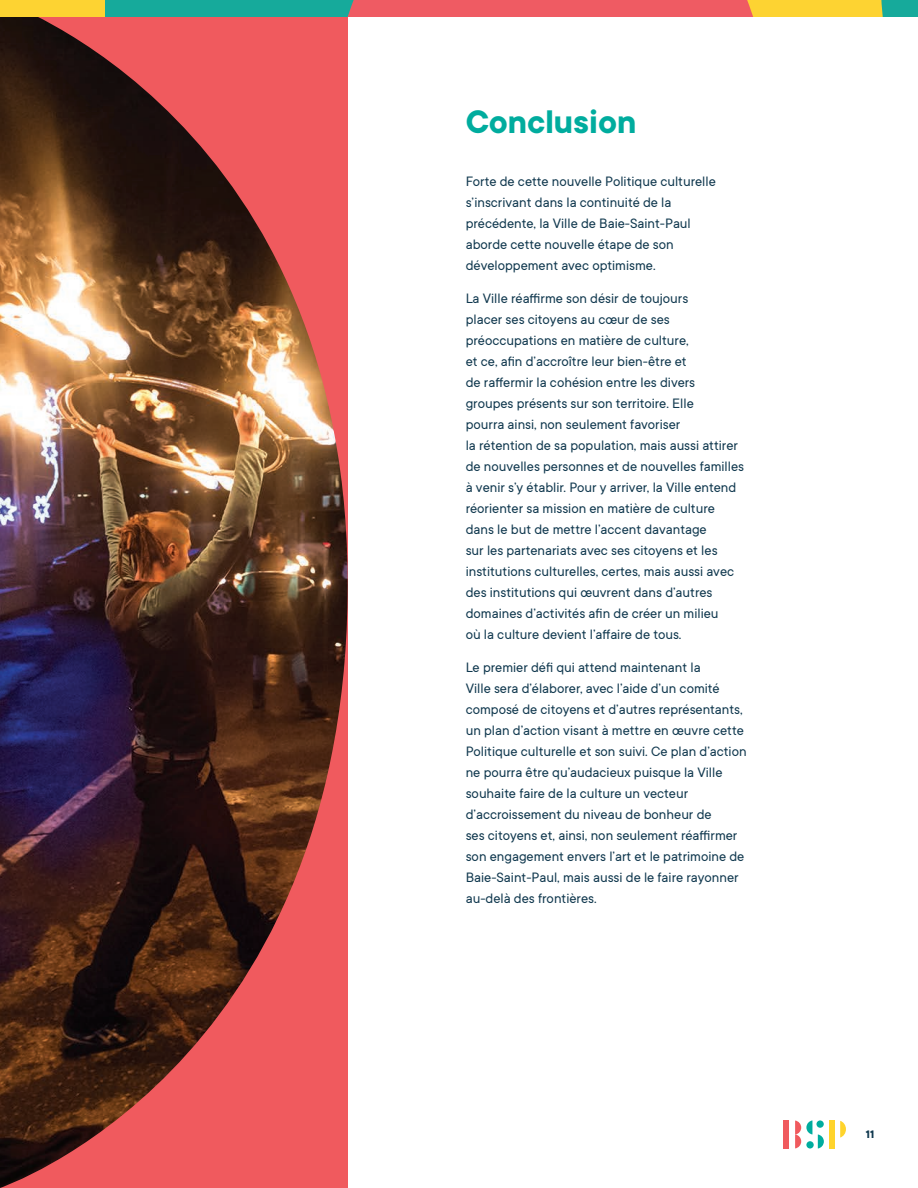
<style>
.page{position:relative;width:918px;height:1188px;background:#fff}
.page>*{position:absolute;margin:0;border:0;box-sizing:border-box;transform-origin:0 0}
.t1{font:700 36px "TT Commons";color:#00ac9e}
.t2{font:15px/21px "TT Commons";color:#11394f}
.t3{font:700 12px "TT Commons";color:#11394f}
</style>
<div class="page">
<div style="left:784px;top:1120px;width:5px;height:29px;background:#f05a5e"></div>
<svg style="left:840px;top:1121px;width:6px;height:17px"></svg>
<div style="left:829px;top:1120px;width:5px;height:29px;background:#ffd42c"></div>
<svg style="left:806px;top:1141px;width:8px;height:8px"></svg>
<div style="left:816px;top:1120px;width:8px;height:8px;background:#00ac9e;border-radius:50%"></div>
<svg style="left:795px;top:1120px;width:17px;height:28px"></svg>
<svg style="left:818px;top:1134px;width:6px;height:15px"></svg>
<img style="left:0;top:16px;width:348px;height:1172px">
<div style="left:86px;top:0;width:350px;height:16px;background:#16aa9b"></div>
<div style="left:0;top:0;width:105px;height:16px;background:#fdd332"></div>
<svg style="left:348px;top:0;width:570px;height:16px"></svg>
<h1 class="t1" style="left:466px;top:102px;width:172px">Conclusion</h1>
<p class="t2" style="left:466px;top:170px;width:252px">Forte de cette nouvelle Politique culturelle s’inscrivant dans la continuité de la précédente, la Ville de Baie-Saint-Paul aborde cette nouvelle étape de son développement avec optimisme.</p>
<p class="t2" style="left:466px;top:287px;width:280px">La Ville réaffirme son désir de toujours<br>placer ses citoyens au cœur de ses préoccupations en matière de culture,<br>et ce, afin d’accroître leur bien-être et<br>de raffermir la cohésion entre les divers groupes présents sur son territoire. Elle<br>pourra ainsi, non seulement favoriser<br>la rétention de sa population, mais aussi attirer de nouvelles personnes et de nouvelles familles à venir s’y établir. Pour y arriver, la Ville entend réorienter sa mission en matière de culture dans le but de mettre l’accent davantage<br>sur les partenariats avec ses citoyens et les institutions culturelles, certes, mais aussi avec des institutions qui œuvrent dans d’autres domaines d’activités afin de créer un milieu<br>où la culture devient l’affaire de tous.</p>
<p class="t2" style="left:466px;top:656px;width:282px">Le premier défi qui attend maintenant la<br>Ville sera d’élaborer, avec l’aide d’un comité composé de citoyens et d’autres représentants, un plan d’action visant à mettre en œuvre cette Politique culturelle et son suivi. Ce plan d’action ne pourra être qu’audacieux puisque la Ville souhaite faire de la culture un vecteur d’accroissement du niveau de bonheur de<br>ses citoyens et, ainsi, non seulement réaffirmer son engagement envers l’art et le patrimoine de Baie-Saint-Paul, mais aussi de le faire rayonner au-delà des frontières.</p>
<p class="t3" style="left:866px;top:1127px;width:10px">11</p>
</div>
